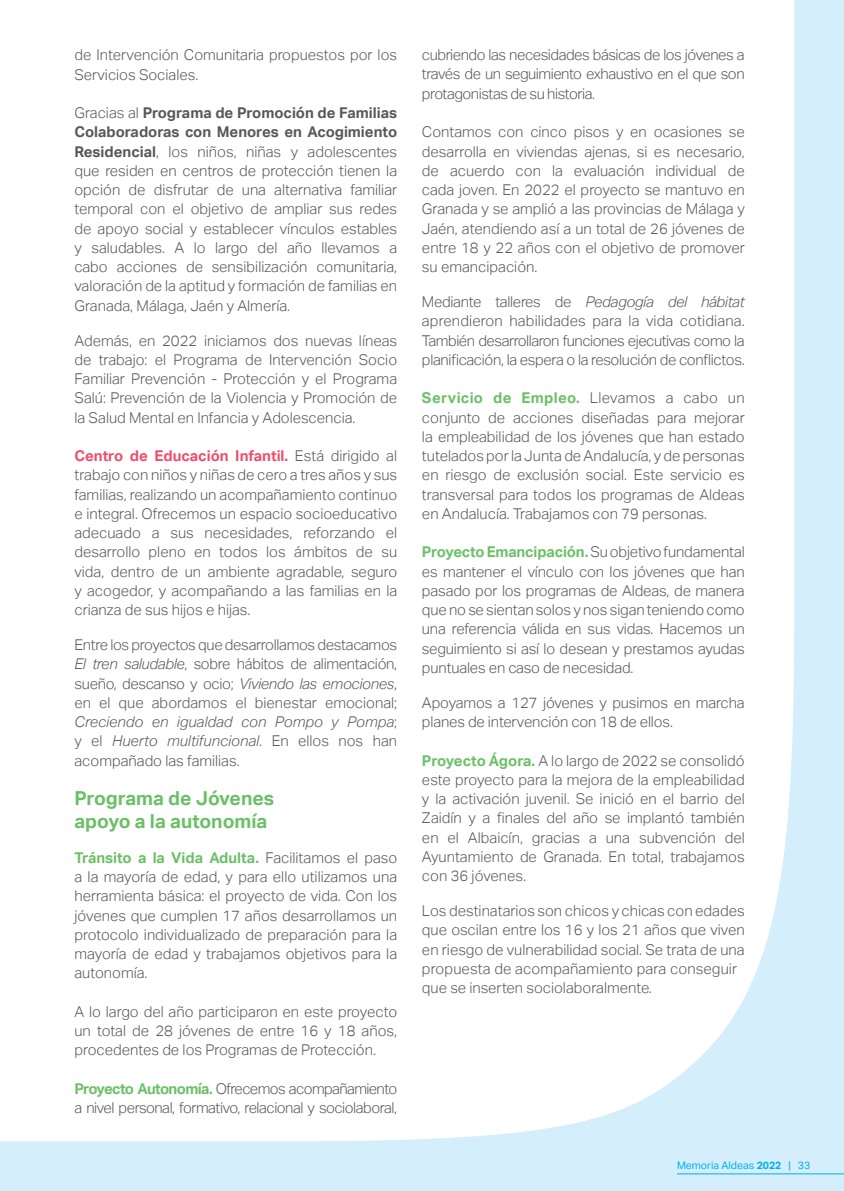
<style>
.page{position:relative;width:844px;height:1191px;background:#fff}
.page>*{position:absolute;margin:0;border:0;box-sizing:border-box;transform-origin:0 0}
.t1{font:700 19.25px/23.1px "Aktiv Grotesk";color:#6bc067}
.t2{font:300 14.88px/19.2px "Aktiv Grotesk";color:#57585a;text-align:justify}
.t3{font:300 14.88px/19.2px "Aktiv Grotesk";letter-spacing:-.03em;color:#57585a}
.t4{font:10.5px "Aktiv Grotesk";color:#00aeef}
.s1{font-weight:700}
.s2{font-weight:700;color:#ef4d69}
.s3{font-style:italic}
.s4{font-weight:700;color:#6bc067}
</style>
<div class="page">
<div style="left:0;top:0;width:843px;height:1191px;background:#d4effb"></div>
<div style="left:0;top:0;width:794px;height:1141px;background:#fff"></div>
<hr style="left:677px;top:1173px;width:166px;height:1px;background:#00aeef">
<p class="t2" style="left:74px;top:45px;width:324px">de Intervención Comunitaria propuestos por los<br>Servicios Sociales.</p>
<p class="t2" style="left:74px;top:103px;width:324px">Gracias al <span class="s1">Programa de Promoción de Familias Colaboradoras con Menores en Acogimiento Residencial</span>, los niños, niñas y adolescentes que residen en centros de protección tienen la opción de disfrutar de una alternativa familiar temporal con el objetivo de ampliar sus redes de apoyo social y establecer vínculos estables y saludables. A lo largo del año llevamos a cabo acciones de sensibilización comunitaria, valoración de la aptitud y formación de familias en Granada, Málaga, Jaén y Almería.</p>
<p class="t2" style="left:74px;top:331px;width:324px">Además, en 2022 iniciamos dos nuevas líneas de trabajo: el Programa de Intervención Socio Familiar Prevención - Protección y el Programa Salú: Prevención de la Violencia y Promoción de la Salud Mental en Infancia y Adolescencia.</p>
<p class="t2" style="left:74px;top:446px;width:324px"><span class="s2">Centro de Educación Infantil.</span> Está dirigido al trabajo con niños y niñas de cero a tres años y sus familias, realizando un acompañamiento continuo e integral. Ofrecemos un espacio socioeducativo adecuado a sus necesidades, reforzando el desarrollo pleno en todos los ámbitos de su vida, dentro de un ambiente agradable, seguro y acogedor, y acompañando a las familias en la crianza de sus hijos e hijas.</p>
<p class="t2" style="left:74px;top:635px;width:324px">Entre los proyectos que desarrollamos destacamos <span class="s3">El tren saludable</span>, sobre hábitos de alimentación, sueño, descanso y ocio; <span class="s3">Viviendo las emociones</span>, en el que abordamos el bienestar emocional; <span class="s3">Creciendo en igualdad con Pompo y Pompa</span>; y el <span class="s3">Huerto multifuncional</span>. En ellos nos han acompañado las familias.</p>
<p class="t1" style="left:74px;top:786px;width:201px">Programa de Jóvenes apoyo a la autonomía</p>
<p class="t2" style="left:74px;top:848px;width:324px"><span class="s4">Tránsito a la Vida Adulta.</span> Facilitamos el paso a la mayoría de edad, y para ello utilizamos una herramienta básica: el proyecto de vida. Con los jóvenes que cumplen 17 años desarrollamos un protocolo individualizado de preparación para la mayoría de edad y trabajamos objetivos para la autonomía.</p>
<p class="t2" style="left:74px;top:1002px;width:324px">A lo largo del año participaron en este proyecto un total de 28 jóvenes de entre 16 y 18 años, procedentes de los Programas de Protección.</p>
<p class="t3" style="left:74px;top:1079px;width:324px"><span class="s4">Proyecto Autonomía.</span> Ofrecemos acompañamiento a nivel personal, formativo, relacional y sociolaboral,</p>
<p class="t2" style="left:422px;top:45px;width:324px">cubriendo las necesidades básicas de los jóvenes a través de un seguimiento exhaustivo en el que son protagonistas de su historia.</p>
<p class="t2" style="left:422px;top:122px;width:324px">Contamos con cinco pisos y en ocasiones se desarrolla en viviendas ajenas, si es necesario, de acuerdo con la evaluación individual de cada joven. En 2022 el proyecto se mantuvo en Granada y se amplió a las provincias de Málaga y Jaén, atendiendo así a un total de 26 jóvenes de entre 18 y 22 años con el objetivo de promover su emancipación.</p>
<p class="t2" style="left:422px;top:292px;width:324px">Mediante talleres de <span class="s3">Pedagogía del hábitat </span>aprendieron habilidades para la vida cotidiana.<br>También desarrollaron funciones ejecutivas como la planificación, la espera o la resolución de conflictos.</p>
<p class="t2" style="left:422px;top:388px;width:324px"><span class="s4">Servicio de Empleo.</span> Llevamos a cabo un conjunto de acciones diseñadas para mejorar la empleabilidad de los jóvenes que han estado tutelados por la Junta de Andalucía, y de personas en riesgo de exclusión social. Este servicio es transversal para todos los programas de Aldeas en Andalucía. Trabajamos con 79 personas.</p>
<p class="t2" style="left:422px;top:542px;width:324px"><span class="s4">Proyecto Emancipación.</span> Su objetivo fundamental es mantener el vínculo con los jóvenes que han pasado por los programas de Aldeas, de manera que no se sientan solos y nos sigan teniendo como una referencia válida en sus vidas. Hacemos un seguimiento si así lo desean y prestamos ayudas puntuales en caso de necesidad.</p>
<p class="t2" style="left:422px;top:693px;width:324px">Apoyamos a 127 jóvenes y pusimos en marcha planes de intervención con 18 de ellos.</p>
<p class="t2" style="left:422px;top:751px;width:324px"><span class="s4">Proyecto Ágora.</span> A lo largo de 2022 se consolidó este proyecto para la mejora de la empleabilidad y la activación juvenil. Se inició en el barrio del Zaidín y a finales del año se implantó también en el Albaicín, gracias a una subvención del Ayuntamiento de Granada. En total, trabajamos con 36 jóvenes.</p>
<p class="t2" style="left:422px;top:901px;width:324px;text-align:left">Los destinatarios son chicos y chicas con edades que oscilan entre los 16 y los 21 años que viven en riesgo de vulnerabilidad social. Se trata de una propuesta de acompañamiento para conseguir que se inserten sociolaboralmente.</p>
<p class="t4" style="left:676px;top:1159px;width:135px">Memoria Aldeas <span class="s1">2022</span> | 33</p>
</div>
